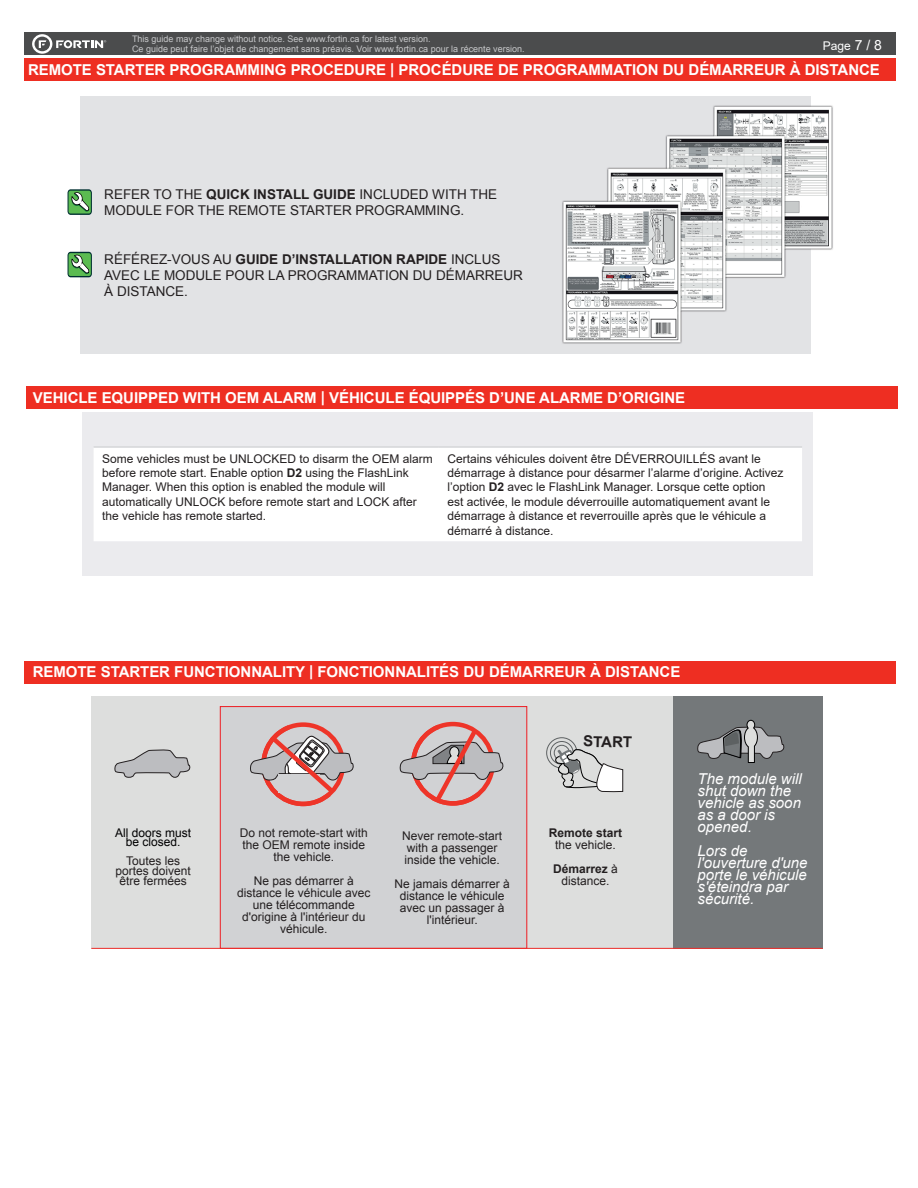
<style>
.page{position:relative;width:918px;height:1188px;background:#fff}
.page>*{position:absolute;margin:0;border:0;box-sizing:border-box;transform-origin:0 0}
.t1{font:700 15px "Arial";letter-spacing:-.005em;color:#fff}
.t2{font:italic 15px/12px "Arial";color:#fff}
.t3{font:700 15px "Arial";color:#231f20}
.t4{font:13.5px/16.2px "Arial";color:#231f20}
.t5{font:12px/12px "Arial";color:#231f20}
.t6{font:12px/9.6px "Arial";color:#000001;text-align:center}
.t7{font:700 12px "Arial";color:#231f20}
.t8{font:12px "Arial";color:#fff}
.t9{font:9px/9.8px "Arial";color:#c7c8ca}
.s1{font-size:13.95px}
.s2{font-weight:700}
</style>
<div class="page">
<div style="left:24px;top:33px;width:872px;height:22px;background:#4b4c4d"></div>
<div style="left:24px;top:58px;width:872px;height:23px;background:#ee2e22"></div>
<svg style="left:32px;top:34px;width:74px;height:20px"></svg>
<div style="left:80px;top:97px;width:731px;height:257px;background:#e2e3e5"></div>
<img style="left:562px;top:105px;width:271px;height:239px">
<svg style="left:68px;top:189px;width:24px;height:26px"></svg>
<svg style="left:68px;top:252px;width:24px;height:25px"></svg>
<div style="left:26px;top:386px;width:871px;height:23px;background:#ee2e22"></div>
<div style="left:83px;top:412px;width:730px;height:164px;background:#ebebee"></div>
<div style="left:94px;top:448px;width:708px;height:93px;background:#fff"></div>
<hr style="left:94px;top:447px;width:345px;height:1px;background:#c7c8ca">
<hr style="left:439px;top:447px;width:363px;height:1px;background:#c7c8ca">
<div style="left:24px;top:661px;width:872px;height:22px;background:#ee2e22"></div>
<div style="left:91px;top:696px;width:727px;height:252px;background:#dddedd"></div>
<div style="left:220px;top:707px;width:307px;height:241px;background:#d1d2d4"></div>
<div style="left:220px;top:706px;width:307px;height:243px;border:1px solid #ee1d23"></div>
<div style="left:673px;top:696px;width:150px;height:252px;background:#74787a"></div>
<div style="left:554px;top:745px;width:16px;height:16px;border:1px solid #5d6162;border-radius:50%"></div>
<div style="left:546px;top:737px;width:31px;height:31px;border:1px solid #5d6162;border-radius:50%"></div>
<div style="left:550px;top:741px;width:24px;height:24px;border:1px solid #5d6162;border-radius:50%"></div>
<svg style="left:555px;top:749px;width:69px;height:44px"></svg>
<svg style="left:114px;top:749px;width:77px;height:29px"></svg>
<hr style="left:91px;top:948px;width:732px;height:1px;background:#ee2f2c">
<svg style="left:697px;top:719px;width:88px;height:44px"></svg>
<svg style="left:399px;top:721px;width:105px;height:85px"></svg>
<svg style="left:250px;top:722px;width:104px;height:85px"></svg>
<p class="t9" style="left:132px;top:34px;width:394px">This guide may change without notice. See www.fortin.ca for latest version.<br>Ce guide peut faire l’objet de changement sans préavis. Voir www.fortin.ca pour la récente version.</p>
<p class="t1" style="left:28px;top:59px;width:853px">REMOTE STARTER PROGRAMMING PROCEDURE | PROCÉDURE DE PROGRAMMATION DU DÉMARREUR À DISTANCE</p>
<p class="t8" style="left:823px;top:38px;width:61px">Page <span class="s1">7 / 8</span></p>
<p class="t4" style="left:104px;top:186px;width:395px">REFER TO THE <span class="s2">QUICK INSTALL GUIDE</span> INCLUDED WITH THE<br>MODULE FOR THE REMOTE STARTER PROGRAMMING.</p>
<p class="t4" style="left:104px;top:251px;width:420px">RÉFÉREZ-VOUS AU <span class="s2">GUIDE D’INSTALLATION RAPIDE</span> INCLUS<br>AVEC LE MODULE POUR LA PROGRAMMATION DU DÉMARREUR<br>À DISTANCE.</p>
<p class="t1" style="left:33px;top:387px;width:654px">VEHICLE EQUIPPED WITH OEM ALARM | VÉHICULE ÉQUIPPÉS D’UNE ALARME D’ORIGINE</p>
<p class="t5" style="left:102px;top:451px;width:332px;line-height:14.4px">Some vehicles must be UNLOCKED to disarm the OEM alarm before remote start. Enable option <span class="s2">D2</span> using the FlashLink Manager. When this option is enabled the module will automatically UNLOCK before remote start and LOCK after the vehicle has remote started.</p>
<p class="t5" style="left:447px;top:451px;width:338px;line-height:14.4px">Certains véhicules doivent être DÉVERROUILLÉS avant le démarrage à distance pour désarmer l’alarme d’origine. Activez l’option <span class="s2">D2</span> avec le FlashLink Manager. Lorsque cette option est activée, le module déverrouille automatiquement avant le démarrage à distance et reverrouille après que le véhicule a démarré à distance.</p>
<p class="t1" style="left:33px;top:661px;width:649px">REMOTE STARTER FUNCTIONNALITY | FONCTIONNALITÉS DU DÉMARREUR À DISTANCE</p>
<p class="t1" style="left:35px;top:667px;width:652px">REMOTE STARTER FUNCTIONNALITY | FONCTIONNALITÉS DU DÉMARREUR À DISTANCE</p>
<p class="t6" style="left:115px;top:828px;width:78px">All doors must be closed.</p>
<p class="t5" style="left:115px;top:856px;width:77px;line-height:9.6px;text-align:center">Toutes les portes doivent être fermées</p>
<p class="t5" style="left:240px;top:826px;width:130px;text-align:center">Do not remote-start with the OEM remote inside the vehicle.</p>
<p class="t5" style="left:237px;top:874px;width:135px;text-align:center">Ne pas démarrer à distance le véhicule avec une télécommande d'origine à l'intérieur du véhicule.</p>
<p class="t5" style="left:402px;top:830px;width:102px">Never remote-start with a passenger inside the vehicle.</p>
<p class="t5" style="left:395px;top:878px;width:117px;text-align:center">Ne jamais démarrer à distance le véhicule avec un passager à l'intérieur.</p>
<p class="t3" style="left:584px;top:731px;width:50px;rotate:1deg">START</p>
<p class="t7" style="left:549px;top:824px;width:75px">Remote start</p>
<p class="t5" style="left:553px;top:832px;width:66px;line-height:24px">the vehicle.<br><span class="s2">Démarrez</span> à</p>
<p class="t5" style="left:561px;top:874px;width:50px">distance.</p>
<p class="t2" style="left:698px;top:773px;width:106px">The module will shut down the vehicle as soon as a door is opened.</p>
<p class="t2" style="left:698px;top:845px;width:111px">Lors de l'ouverture d'une porte le véhicule s'éteindra par sécurité.</p>
</div>
